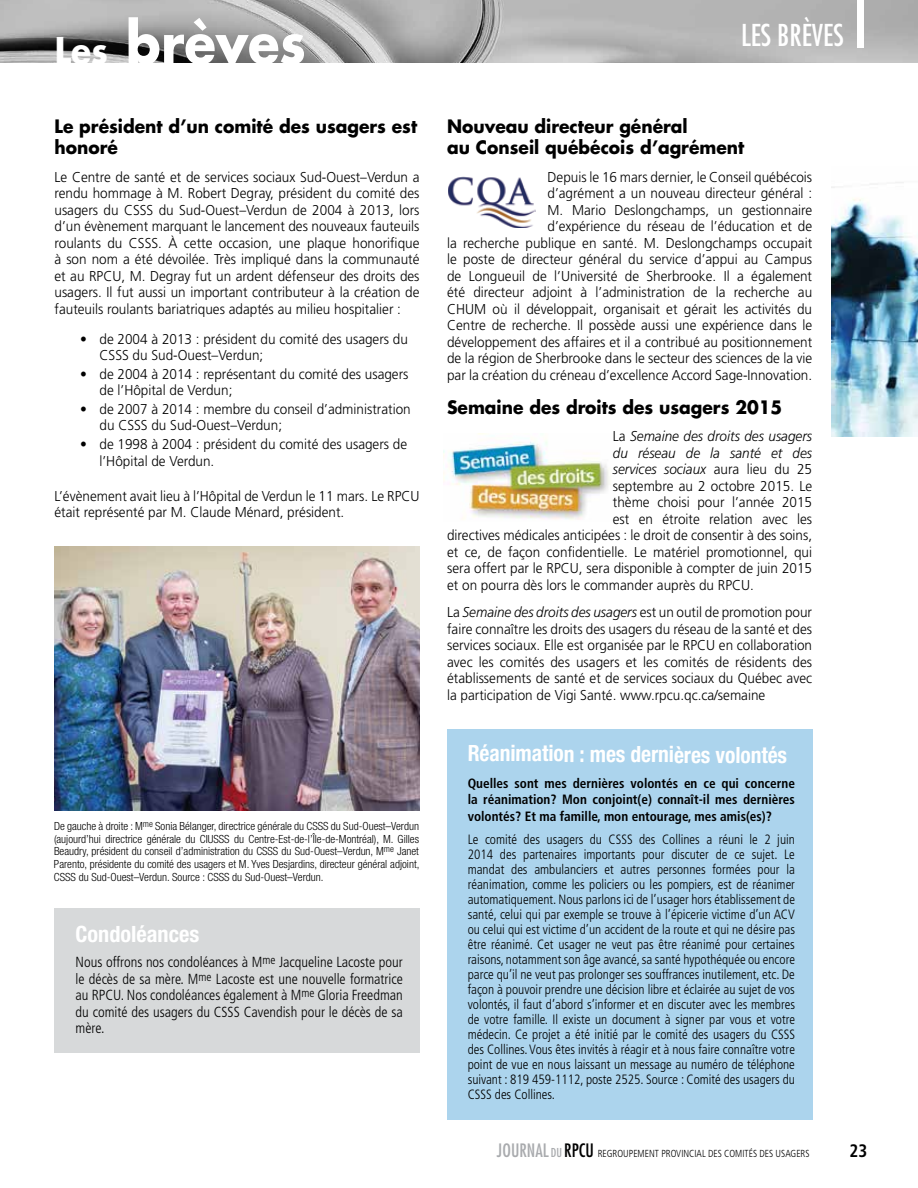
<style>
.page{position:relative;width:918px;height:1188px;background:#fff}
.page>*{position:absolute;margin:0;border:0;box-sizing:border-box;transform-origin:0 0}
.t1{font:700 56.1px "Futura";color:#fff;scale:.92 1}
.t2{font:condensed 29.4px "Futura";color:#fff}
.t3{font:700 condensed 22.5px "Helvetica Neue";color:#fff;scale:.95 1}
.t4{font:700 condensed 22.5px "Helvetica Neue";color:#fff}
.t5{font:700 18px/21px "Futura";color:#000;scale:.95 1}
.t6{font:700 condensed 18px "Frutiger";color:#000;scale:.95 1}
.t7{font:300 condensed 14.7px/16.5px "Frutiger";color:#000;text-align:justify}
.t8{font:300 14.25px/16.5px "Frutiger";color:#000;scale:.95 1}
.t9{font:italic 300 14.25px "Frutiger";color:#000;scale:.95 1}
.t10{font:300 condensed 13.5px/15px "Frutiger";color:#000;text-align:justify}
.t11{font:700 condensed 13.5px/16.5px "Frutiger";color:#000;text-align:justify}
.t12{font:300 condensed 11.25px/12.8px "Helvetica Neue";color:#000;text-align:justify}
.t13{font:300 condensed 10.2px "Frutiger";color:#000;scale:.95 1}
.s1{font-size:35.85px}
.s2{font-style:normal}
.s3{font-style:italic}
.s4{font-family:"Futura";font-weight:400;font-size:18px;color:#a9abae}
.s5{font-family:"Futura";font-weight:400;font-size:12px;color:#a9abae}
.s6{font-family:"Futura";font-weight:400;font-size:18px}
</style>
<div class="page">
<img style="left:0;top:0;width:918px;height:63px">
<div style="left:858px;top:0;width:6px;height:48px;background:#fff"></div>
<div style="left:54px;top:908px;width:365px;height:145px;background:#d7d9da"></div>
<img style="left:444px;top:433px;width:165px;height:87px">
<img style="left:54px;top:546px;width:365px;height:265px">
<img style="left:449px;top:176px;width:87px;height:51px">
<div style="left:447px;top:729px;width:365px;height:391px;background:#acd4ed"></div>
<img style="left:832px;top:182px;width:86px;height:254px">
<h1 class="t1" style="left:55px;top:4px;width:275px"><span class="s1">Les</span> brèves</h1>
<p class="t5" style="left:55px;top:115px;width:383px">Le président d’un comité des usagers est honoré</p>
<p class="t8" style="left:55px;top:168px;width:386px;text-align:justify">Le Centre de santé et de services sociaux Sud-Ouest–Verdun a rendu hommage à M. Robert Degray, président du comité des usagers du CSSS du Sud-Ouest–Verdun de 2004 à 2013, lors d’un évènement marquant le lancement des nouveaux fauteuils roulants du CSSS. À cette occasion, une plaque honorifique à son nom a été dévoilée. Très impliqué dans la communauté et au RPCU, M. Degray fut un ardent défenseur des droits des usagers. Il fut aussi un important contributeur à la création de fauteuils roulants bariatriques adaptés au milieu hospitalier :</p>
<p class="t8" style="left:100px;top:330px;width:326px;text-indent:-19px">• de 2004 à 2013 : président du comité des usagers du<br>CSSS du Sud-Ouest–Verdun;</p>
<p class="t8" style="left:100px;top:365px;width:327px;text-indent:-19px">• de 2004 à 2014 : représentant du comité des usagers de l’Hôpital de Verdun;</p>
<p class="t8" style="left:100px;top:401px;width:329px;text-indent:-19px">• de 2007 à 2014 : membre du conseil d’administration du CSSS du Sud-Ouest–Verdun;</p>
<p class="t8" style="left:100px;top:436px;width:325px;text-indent:-19px">• de 1998 à 2004 : président du comité des usagers de l’Hôpital de Verdun.</p>
<p class="t8" style="left:55px;top:487px;width:386px">L’évènement avait lieu à l’Hôpital de Verdun le 11 mars. Le RPCU était représenté par M. Claude Ménard, président.</p>
<p class="t12" style="left:54px;top:819px;width:367px">De gauche à droite : M<sup>me</sup> Sonia Bélanger, directrice générale du CSSS du Sud-Ouest–Verdun (aujourd’hui directrice générale du CIUSSS du Centre-Est-de-l’Île-de-Montréal), M. Gilles Beaudry, président du conseil d’administration du CSSS du Sud-Ouest–Verdun, M<sup>me</sup> Janet Parento, présidente du comité des usagers et M. Yves Desjardins, directeur général adjoint, CSSS du Sud-Ouest–Verdun. Source : CSSS du Sud-Ouest–Verdun.</p>
<h3 class="t4" style="left:76px;top:921px;width:125px">Condoléances</h3>
<p class="t7" style="left:76px;top:954px;width:329px">Nous offrons nos condoléances à M<sup>me</sup> Jacqueline Lacoste pour le décès de sa mère. M<sup>me</sup> Lacoste est une nouvelle formatrice au RPCU. Nos condoléances également à M<sup>me</sup> Gloria Freedman du comité des usagers du CSSS Cavendish pour le décès de sa mère.</p>
<h2 class="t2" style="left:741px;top:17px;width:104px">LES BRÈVES</h2>
<p class="t5" style="left:447px;top:115px;width:314px">Nouveau directeur général<br>au Conseil québécois d’agrément</p>
<p class="t8" style="left:447px;top:168px;width:386px;text-align:right">Depuis le 16 mars dernier, le Conseil québécois<br>d’agrément a un nouveau directeur général :<br>M. Mario Deslongchamps, un gestionnaire<br>d’expérience du réseau de l’éducation et de<br>la recherche publique en santé. M. Deslongchamps occupait le poste de directeur général du service d’appui au Campus de Longueuil de l’Université de Sherbrooke. Il a également été directeur adjoint à l’administration de la recherche au CHUM où il développait, organisait et gérait les activités du Centre de recherche. Il possède aussi une expérience dans le développement des affaires et il a contribué au positionnement de la région de Sherbrooke dans le secteur des sciences de la vie par la création du créneau d’excellence Accord Sage-Innovation.</p>
<p class="t5" style="left:447px;top:396px;width:354px">Semaine des droits des usagers 2015</p>
<p class="t9" style="left:613px;top:428px;width:211px"><span class="s2">La</span> Semaine des droits des usagers</p>
<p class="t9" style="left:613px;top:445px;width:211px">du réseau de la santé et des</p>
<p class="t9" style="left:613px;top:461px;width:211px">services sociaux <span class="s2">aura lieu du 25</span></p>
<p class="t8" style="left:613px;top:478px;width:211px">septembre au 2 octobre 2015. Le</p>
<p class="t8" style="left:613px;top:494px;width:211px">thème choisi pour l’année 2015</p>
<p class="t8" style="left:613px;top:511px;width:211px">est en étroite relation avec les</p>
<p class="t8" style="left:447px;top:527px;width:386px">directives médicales anticipées : le droit de consentir à des soins,</p>
<p class="t8" style="left:447px;top:544px;width:386px">et ce, de façon confidentielle. Le matériel promotionnel, qui</p>
<p class="t8" style="left:447px;top:560px;width:386px">sera offert par le RPCU, sera disponible à compter de juin 2015</p>
<p class="t8" style="left:447px;top:577px;width:325px">et on pourra dès lors le commander auprès du RPCU.</p>
<p class="t8" style="left:447px;top:604px;width:386px;text-align:justify">La <span class="s3">Semaine des droits des usagers</span> est un outil de promotion pour faire connaître les droits des usagers du réseau de la santé et des services sociaux. Elle est organisée par le RPCU en collaboration avec les comités des usagers et les comités de résidents des établissements de santé et de services sociaux du Québec avec la participation de Vigi Santé. www.rpcu.qc.ca/semaine</p>
<h3 class="t3" style="left:468px;top:738px;width:338px;rotate:1deg">Réanimation : mes dernières volontés</h3>
<p class="t11" style="left:468px;top:775px;width:329px">Quelles sont mes dernières volontés en ce qui concerne la réanimation? Mon conjoint(e) connaît-il mes dernières volontés? Et ma famille, mon entourage, mes amis(es)?</p>
<p class="t10" style="left:468px;top:832px;width:329px">Le comité des usagers du CSSS des Collines a réuni le 2 juin 2014 des partenaires importants pour discuter de ce sujet. Le mandat des ambulanciers et autres personnes formées pour la réanimation, comme les policiers ou les pompiers, est de réanimer automatiquement. Nous parlons ici de l’usager hors établissement de santé, celui qui par exemple se trouve à l’épicerie victime d’un ACV ou celui qui est victime d’un accident de la route et qui ne désire pas être réanimé. Cet usager ne veut pas être réanimé pour certaines raisons, notamment son âge avancé, sa santé hypothéquée ou encore parce qu’il ne veut pas prolonger ses souffrances inutilement, etc. De façon à pouvoir prendre une décision libre et éclairée au sujet de vos volontés, il faut d’abord s’informer et en discuter avec les membres de votre famille. Il existe un document à signer par vous et votre médecin. Ce projet a été initié par le comité des usagers du CSSS des Collines. Vous êtes invités à réagir et à nous faire connaître votre point de vue en nous laissant un message au numéro de téléphone suivant : 819 459-1112, poste 2525. Source : Comité des usagers du CSSS des Collines.</p>
<p class="t13" style="left:497px;top:1148px;width:331px"><span class="s4">JOURNAL</span> <span class="s5">DU</span> <span class="s6">RPCU</span> REGROUPEMENT PROVINCIAL DES COMITÉS DES USAGERS</p>
<p class="t6" style="left:849px;top:1140px;width:20px">23</p>
</div>
